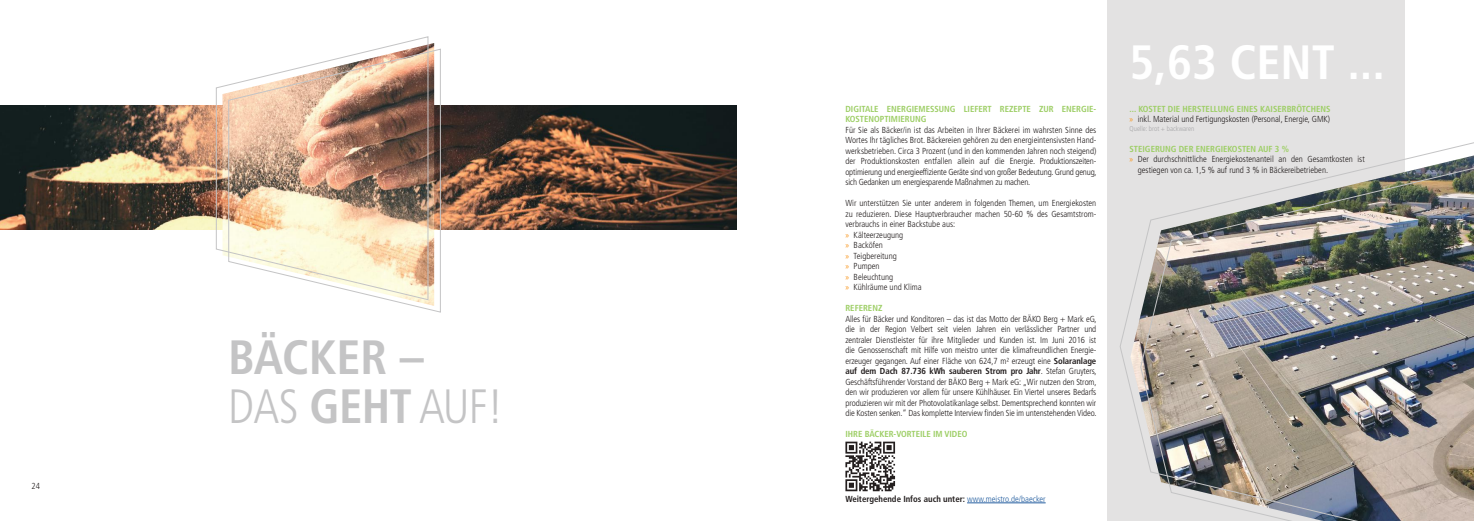
<style>
.page{position:relative;width:1474px;height:521px;background:#fff}
.page>*{position:absolute;margin:0;border:0;box-sizing:border-box;transform-origin:0 0}
.t1{font:700 condensed 48.12px/49.9px "Frutiger LT Std";color:#c4c4c5}
.t2{font:700 condensed 48.12px "Frutiger LT Std";color:#fff}
.t3{font:300 condensed 8.75px/10.5px "Frutiger LT Std";color:#241f1f;text-align:justify}
.t4{font:700 condensed 8.75px/10.5px "Frutiger LT Std";color:#9dce65}
.t5{font:700 condensed 8.75px "Frutiger LT Std";color:#241f1f}
.t6{font:300 condensed 7px "Frutiger LT Std";color:#a6a6a8}
.s1{font-weight:300}
.s2{font-family:"Myriad Pro";font-weight:400;font-stretch:normal;color:#f9951b}
.s3{font-weight:700}
.s4{font-weight:300;color:#255fa0}
.s5{font-weight:700;color:#9dce65}
</style>
<div class="page">
<img style="left:0;top:105px;width:737px;height:124px">
<svg style="left:393px;top:48px;width:48px;height:265px"></svg>
<img style="left:215px;top:36px;width:214px;height:265px">
<hr style="left:967px;top:503px;width:78px;height:1px;background:#255fa0">
<svg style="left:845px;top:442px;width:50px;height:49px"></svg>
<div style="left:1107px;top:0;width:297px;height:521px;background:#e3e2e2"></div>
<svg style="left:1120px;top:139px;width:353px;height:285px"></svg>
<img style="left:1139px;top:160px;width:334px;height:361px">
<p class="t3" style="left:32px;top:481px;width:10px">24</p>
<h1 class="t1" style="left:228px;top:332px;width:277px">BÄCKER –<br><span class="s1">DAS</span> GEHT <span class="s1">AUF!</span></h1>
<p class="t4" style="left:845px;top:104px;width:252px">DIGITALE ENERGIEMESSUNG LIEFERT REZEPTE ZUR ENERGIE-<br>KOSTENOPTIMIERUNG</p>
<p class="t3" style="left:845px;top:125px;width:253px">Für Sie als Bäcker/in ist das Arbeiten in Ihrer Bäckerei im wahrsten Sinne des Wortes Ihr tägliches Brot. Bäckereien gehören zu den energieintensivsten Hand&shy;werksbetrieben. Circa 3 Prozent (und in den kommenden Jahren noch steigend) der Produktionskosten entfallen allein auf die Energie. Produktionszeiten&shy;optimierung und energieeffiziente Geräte sind von großer Bedeutung. Grund genug, sich Gedanken um energiesparende Maßnahmen zu machen.</p>
<p class="t3" style="left:845px;top:198px;width:252px;text-align:left">Wir unterstützen Sie unter anderem in folgenden Themen, um Energiekosten zu reduzieren. Diese Hauptverbraucher machen 50-60 % des Gesamtstrom&shy;verbrauchs in einer Backstube aus:<br><span class="s2">»</span> Kälteerzeugung<br><span class="s2">»</span> Backöfen<br><span class="s2">»</span> Teigbereitung<br><span class="s2">»</span> Pumpen<br><span class="s2">»</span> Beleuchtung<br><span class="s2">»</span> Kühlräume und Klima</p>
<p class="t4" style="left:845px;top:303px;width:38px">REFERENZ</p>
<p class="t3" style="left:845px;top:314px;width:253px">Alles für Bäcker und Konditoren – das ist das Motto der BÄKO Berg + Mark eG, die in der Region Velbert seit vielen Jahren ein verlässlicher Partner und zentraler Dienstleister für ihre Mitglieder und Kunden ist. Im Juni 2016 ist die Genossenschaft mit Hilfe von meistro unter die klimafreundlichen Energie&shy;erzeuger gegangen. Auf einer Fläche von 624,7 m² erzeugt eine <span class="s3">Solaranlage auf dem Dach 87.736 kWh sauberen Strom pro Jahr</span>. Stefan Gruyters, Geschäftsführender Vorstand der BÄKO Berg + Mark eG: „Wir nutzen den Strom, den wir produzieren vor allem für unsere Kühlhäuser. Ein Viertel unseres Bedarfs produzieren wir mit der Photovolatikanlage selbst. Dementsprechend konnten wir die Kosten senken.“ Das komplette Interview finden Sie im untenstehenden Video.</p>
<p class="t4" style="left:845px;top:429px;width:124px">IHRE BÄCKER-VORTEILE IM VIDEO</p>
<p class="t5" style="left:845px;top:493px;width:202px">Weitergehende Infos auch unter: <span class="s4">www.meistro.de/baecker</span></p>
<h1 class="t2" style="left:1129px;top:34px;width:257px">5,63 CENT ...</h1>
<p class="t3" style="left:1129px;top:104px;width:202px"><span class="s5">... KOSTET DIE HERSTELLUNG EINES KAISERBRÖTCHENS </span><span class="s2">»</span> inkl. Material und Fertigungskosten (Personal, Energie, GMK)</p>
<p class="t6" style="left:1129px;top:125px;width:66px">Quelle: brot + backwaren</p>
<p class="t4" style="left:1129px;top:144px;width:161px">STEIGERUNG DER ENERGIEKOSTEN AUF 3 %</p>
<p class="t3" style="left:1129px;top:154px;width:237px"><span class="s2">»</span> Der durchschnittliche Energiekostenanteil an den Gesamtkosten ist</p>
<p class="t3" style="left:1137px;top:165px;width:192px">gestiegen von ca. 1,5 % auf rund 3 % in Bäckereibetrieben.</p>
</div>
